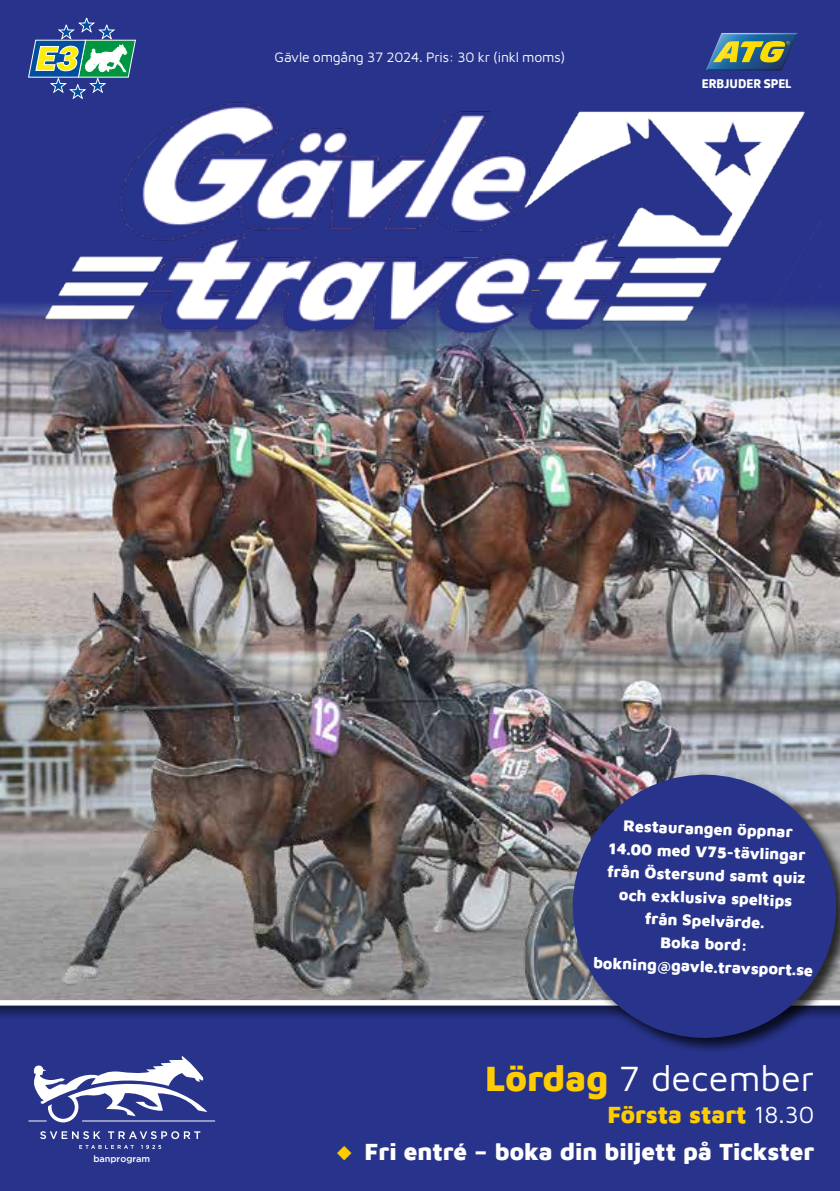
<style>
.page{position:relative;width:840px;height:1191px;background:#fff}
.page>*{position:absolute;margin:0;border:0;box-sizing:border-box;transform-origin:0 0}
.t1{font:36px "Maven Pro";color:#fff}
.t2{font:900 24px "Maven Pro";color:#fff}
.t3{font:900 24px "Maven Pro";color:#fc0}
.t4{font:900 16px/23px "Maven Pro";color:#fff;text-align:center}
.t5{font:14px "Maven Pro";letter-spacing:-.015em;color:#fff}
.t6{font:800 12px "ATG Text";color:#fff}
.t7{font:500 9.2px "Gotham";color:#fff}
.s1{font-weight:900;color:#fc0}
.s2{font-weight:400;color:#fff}
.s3{color:#fc0}
</style>
<div class="page">
<div style="left:0;top:0;width:839px;height:1191px;background:#28348b"></div>
<svg style="left:40px;top:1131px;width:160px;height:17px"></svg>
<svg style="left:28px;top:1056px;width:187px;height:66px"></svg>
<svg style="left:0;top:1005px;width:570px;height:12px;background:#262e68"></svg>
<svg style="left:0;top:999px;width:839px;height:6px;background:#eae9ea"></svg>
<svg style="left:28px;top:18px;width:108px;height:56px"></svg>
<svg style="left:706px;top:33px;width:91px;height:38px"></svg>
<img style="left:28px;top:74px;width:778px;height:183px">
<img style="left:0;top:263px;width:839px;height:249px">
<img style="left:0;top:512px;width:839px;height:487px">
<div style="left:570px;top:772px;width:269px;height:282px;background:#000;opacity:.75"></div>
<svg style="left:570px;top:772px;width:268px;height:268px"></svg>
<p class="t5" style="left:274px;top:48px;width:292px">Gävle omgång 37 2024. Pris: 30 kr (inkl moms)</p>
<p class="t6" style="left:701px;top:77px;width:91px">ERBJUDER SPEL</p>
<p class="t7" style="left:93px;top:1153px;width:58px">banprogram</p>
<p class="t4" style="left:598px;top:812px;width:221px;rotate:2deg">Restaurangen öppnar<br>14.00 med V75-tävlingar från Östersund samt quiz och exklusiva speltips<br>från Spelvärde.<br>Boka bord: bokning@gavle.travsport.se</p>
<h1 class="t1" style="left:485px;top:1053px;width:330px"><span class="s1">Lördag</span> 7 december</h1>
<h2 class="t3" style="left:607px;top:1097px;width:208px">Första start <span class="s2">18.30</span></h2>
<h2 class="t2" style="left:336px;top:1134px;width:479px"><span class="s3">◆</span> Fri entré – boka din biljett på Tickster</h2>
</div>
